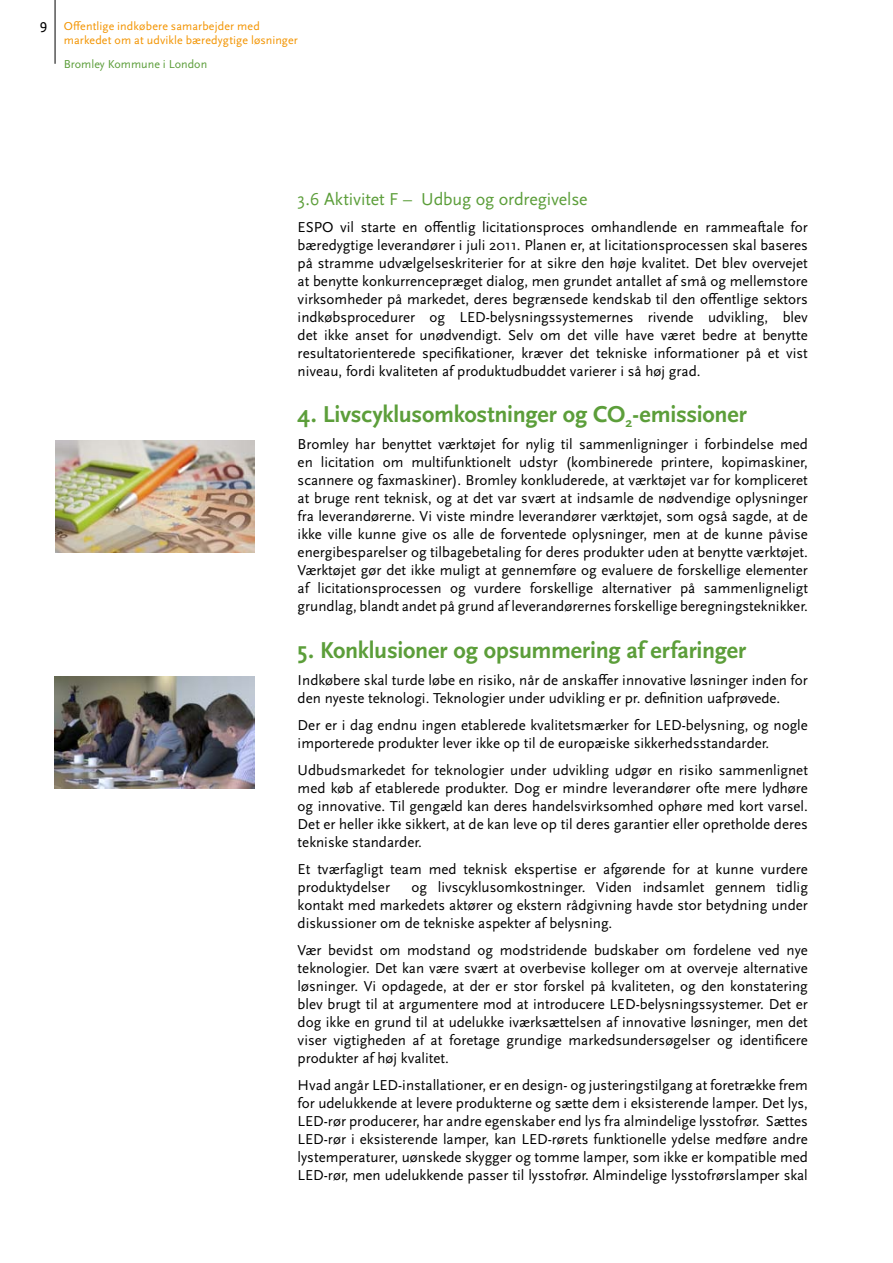
<style>
.page{position:relative;width:893px;height:1263px;background:#fff}
.page>*{position:absolute;margin:0;border:0;box-sizing:border-box;transform-origin:0 0}
.t1{font:700 24px "Scala Sans Pro";letter-spacing:-.01em;color:#5c9e3a}
.t2{font:18px "Scala Sans Pro";letter-spacing:-.01em;color:#5c9e3a}
.t3{font:15px/18px "Scala Sans Pro";color:#000;text-align:justify}
.t4{font:12px/14.4px "Scala Sans Pro";letter-spacing:.01em;color:#f39400}
.t5{font:12px "Scala Sans Pro";color:#5c9e3a}
</style>
<div class="page">
<hr style="left:55px;top:0;width:1px;height:64px;background:#000">
<img style="left:56px;top:440px;width:198px;height:113px">
<img style="left:55px;top:676px;width:200px;height:113px">
<p class="t3" style="left:40px;top:18px;width:9px">9</p>
<p class="t4" style="left:64px;top:19px;width:236px">Offentlige indkøbere samarbejder med markedet om at udvikle bæredygtige løsninger</p>
<p class="t5" style="left:64px;top:57px;width:145px">Bromley Kommune i London</p>
<p class="t2" style="left:298px;top:188px;width:291px">3.6 Aktivitet F – Udbug og ordregivelse</p>
<p class="t3" style="left:298px;top:218px;width:512px">ESPO vil starte en offentlig licitationsproces omhandlende en rammeaftale for bæredygtige leverandører i juli 2011. Planen er, at licitationsprocessen skal baseres på stramme udvælgelseskriterier for at sikre den høje kvalitet. Det blev overvejet at benytte konkurrencepræget dialog, men grundet antallet af små og mellemstore virksomheder på markedet, deres begrænsede kendskab til den offentlige sektors indkøbsprocedurer og LED-belysningssystemernes rivende udvikling, blev det ikke anset for unødvendigt. Selv om det ville have været bedre at benytte resultatorienterede specifikationer, kræver det tekniske informationer på et vist niveau, fordi kvaliteten af produktudbuddet varierer i så høj grad.</p>
<h1 class="t1" style="left:298px;top:400px;width:451px">4. Livscyklusomkostninger og CO<sub>2</sub>-emissioner</h1>
<p class="t3" style="left:298px;top:435px;width:512px">Bromley har benyttet værktøjet for nylig til sammenligninger i forbindelse med en licitation om multifunktionelt udstyr (kombinerede printere, kopimaskiner, scannere og faxmaskiner). Bromley konkluderede, at værktøjet var for kompliceret at bruge rent teknisk, og at det var svært at indsamle de nødvendige oplysninger fra leverandørerne. Vi viste mindre leverandører værktøjet, som også sagde, at de ikke ville kunne give os alle de forventede oplysninger, men at de kunne påvise energibesparelser og tilbagebetaling for deres produkter uden at benytte værktøjet.<br>Værktøjet gør det ikke muligt at gennemføre og evaluere de forskellige elementer af licitationsprocessen og vurdere forskellige alternativer på sammenligneligt grundlag, blandt andet på grund af leverandørernes forskellige beregningsteknikker.</p>
<h1 class="t1" style="left:298px;top:636px;width:450px">5. Konklusioner og opsummering af erfaringer</h1>
<p class="t3" style="left:298px;top:671px;width:512px">Indkøbere skal turde løbe en risiko, når de anskaffer innovative løsninger inden for den nyeste teknologi. Teknologier under udvikling er pr. definition uafprøvede.</p>
<p class="t3" style="left:298px;top:716px;width:512px">Der er i dag endnu ingen etablerede kvalitetsmærker for LED-belysning, og nogle importerede produkter lever ikke op til de europæiske sikkerhedsstandarder.</p>
<p class="t3" style="left:298px;top:761px;width:512px">Udbudsmarkedet for teknologier under udvikling udgør en risiko sammenlignet med køb af etablerede produkter. Dog er mindre leverandører ofte mere lydhøre og innovative. Til gengæld kan deres handelsvirksomhed ophøre med kort varsel.<br>Det er heller ikke sikkert, at de kan leve op til deres garantier eller opretholde deres tekniske standarder.</p>
<p class="t3" style="left:298px;top:860px;width:512px">Et tværfagligt team med teknisk ekspertise er afgørende for at kunne vurdere produktydelser</p>
<p class="t3" style="left:298px;top:878px;width:512px;text-indent:114px">og livscyklusomkostninger. Viden indsamlet gennem tidlig kontakt med markedets aktører og ekstern rådgivning havde stor betydning under diskussioner om de tekniske aspekter af belysning.</p>
<p class="t3" style="left:298px;top:941px;width:512px">Vær bevidst om modstand og modstridende budskaber om fordelene ved nye teknologier. Det kan være svært at overbevise kolleger om at overveje alternative løsninger. Vi opdagede, at der er stor forskel på kvaliteten, og den konstatering blev brugt til at argumentere mod at introducere LED-belysningssystemer. Det er dog ikke en grund til at udelukke iværksættelsen af innovative løsninger, men det viser vigtigheden af at foretage grundige markedsundersøgelser og identificere produkter af høj kvalitet.</p>
<p class="t3" style="left:298px;top:1076px;width:512px">Hvad angår LED-installationer, er en design- og justeringstilgang at foretrække frem for udelukkende at levere produkterne og sætte dem i eksisterende lamper. Det lys, LED-rør producerer, har andre egenskaber end lys fra almindelige lysstofrør. Sættes LED-rør i eksisterende lamper, kan LED-rørets funktionelle ydelse medføre andre lystemperaturer, uønskede skygger og tomme lamper, som ikke er kompatible med LED-rør, men udelukkende passer til lysstofrør. Almindelige lysstofrørslamper skal</p>
</div>
